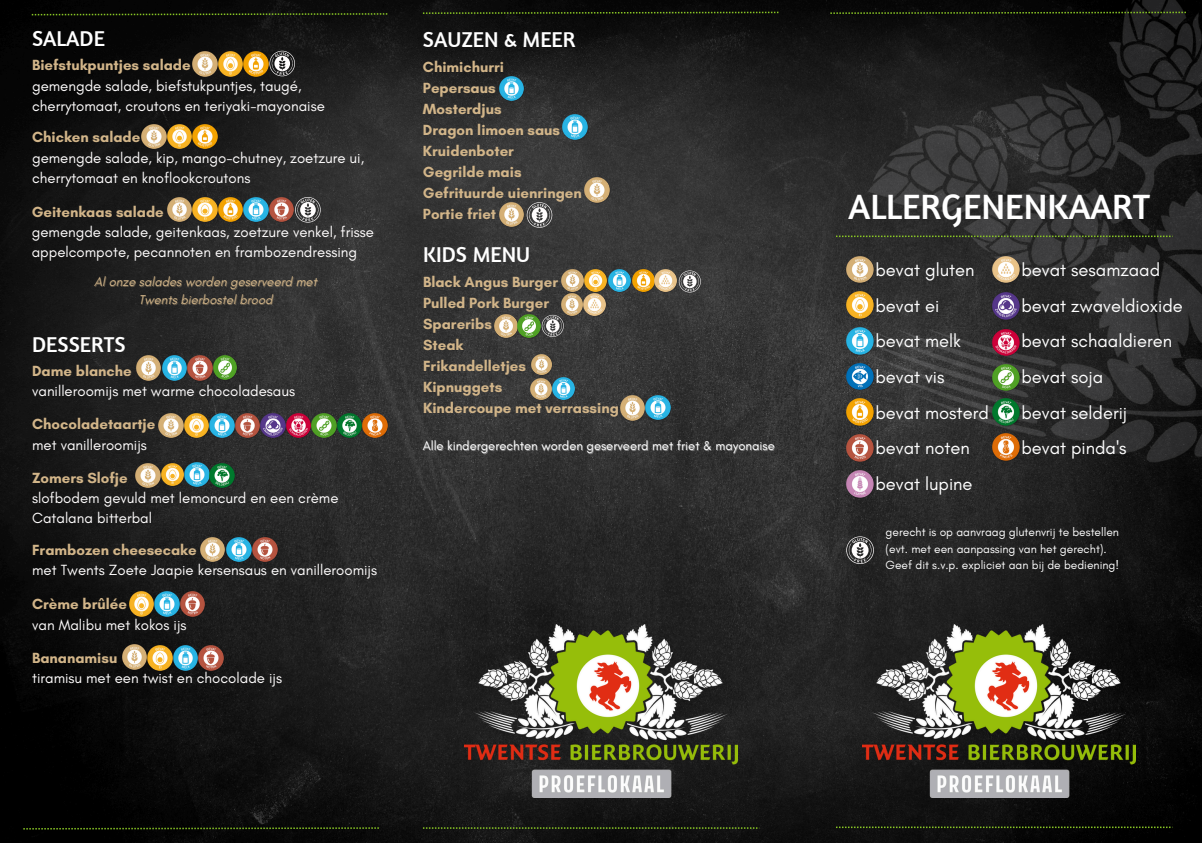
<style>
.page{position:relative;width:1202px;height:843px;background:#fff}
.page>*{position:absolute;margin:0;border:0;box-sizing:border-box;transform-origin:0 0}
.t1{font:36px "Amaranth";color:#fff}
.t2{font:22px "Amaranth";color:#fff}
.t3{font:18.4px "Glacial Indifference";color:#fff}
.t4{font:15px/20.2px "Glacial Indifference";color:#fffdfd}
.t5{font:700 15px/21px "Glacial Indifference";color:#d2b589}
.t6{font:13px "Glacial Indifference";color:#fff}
.t7{font:italic 13px "Glacial Indifference";color:#d2b589}
.t8{font:12px "Glacial Indifference";color:#fff}
.s1{font-weight:700;color:#d2b589}
</style>
<div class="page">
<img style="left:0;top:0;width:1202px;height:842px">
<img style="left:822px;top:0;width:380px;height:483px">
<img style="left:862px;top:624px;width:273px;height:173px">
<img style="left:464px;top:624px;width:273px;height:173px">
<svg style="left:32px;top:13px;width:355px;height:2px"></svg>
<svg style="left:423px;top:12px;width:355px;height:2px"></svg>
<svg style="left:830px;top:12px;width:356px;height:2px"></svg>
<svg style="left:23px;top:827px;width:356px;height:2px"></svg>
<svg style="left:836px;top:826px;width:336px;height:1px"></svg>
<svg style="left:423px;top:827px;width:336px;height:1px"></svg>
<svg style="left:836px;top:235px;width:336px;height:2px"></svg>
<img style="left:846px;top:256px;width:28px;height:28px">
<img style="left:846px;top:291px;width:28px;height:28px">
<img style="left:846px;top:327px;width:28px;height:28px">
<img style="left:846px;top:363px;width:28px;height:28px">
<img style="left:846px;top:398px;width:28px;height:28px">
<img style="left:846px;top:434px;width:28px;height:28px">
<img style="left:992px;top:256px;width:28px;height:28px">
<img style="left:992px;top:292px;width:28px;height:28px">
<img style="left:992px;top:329px;width:28px;height:28px">
<img style="left:992px;top:364px;width:28px;height:28px">
<img style="left:992px;top:398px;width:28px;height:28px">
<img style="left:992px;top:434px;width:28px;height:27px">
<img style="left:846px;top:470px;width:28px;height:28px">
<img style="left:499px;top:76px;width:26px;height:26px">
<img style="left:563px;top:114px;width:25px;height:26px">
<img style="left:499px;top:202px;width:26px;height:26px">
<img style="left:561px;top:269px;width:117px;height:23px">
<img style="left:561px;top:294px;width:45px;height:22px">
<img style="left:531px;top:355px;width:21px;height:21px">
<img style="left:531px;top:377px;width:45px;height:23px">
<img style="left:495px;top:315px;width:46px;height:23px">
<img style="left:620px;top:395px;width:51px;height:26px">
<img style="left:193px;top:52px;width:76px;height:25px">
<img style="left:167px;top:197px;width:128px;height:25px">
<img style="left:142px;top:124px;width:76px;height:26px">
<img style="left:136px;top:356px;width:102px;height:25px">
<img style="left:136px;top:462px;width:99px;height:26px">
<img style="left:129px;top:591px;width:77px;height:26px">
<img style="left:200px;top:537px;width:78px;height:25px">
<img style="left:159px;top:413px;width:229px;height:25px">
<img style="left:122px;top:644px;width:102px;height:27px">
<img style="left:585px;top:177px;width:25px;height:26px">
<svg style="left:846px;top:536px;width:28px;height:27px"></svg>
<svg style="left:269px;top:51px;width:26px;height:25px"></svg>
<svg style="left:295px;top:197px;width:26px;height:25px"></svg>
<svg style="left:542px;top:315px;width:21px;height:21px"></svg>
<svg style="left:679px;top:270px;width:22px;height:22px"></svg>
<svg style="left:527px;top:202px;width:25px;height:26px"></svg>
<h3 class="t2" style="left:32px;top:25px;width:74px">SALADE</h3>
<h5 class="t4" style="left:32px;top:55px;width:294px"><span class="s1">Biefstukpuntjes salade<br></span>gemengde salade, biefstukpuntjes, taugé, cherrytomaat, croutons en teriyaki-mayonaise</h5>
<p class="t4" style="left:32px;top:127px;width:334px"><span class="s1">Chicken salade<br></span>gemengde salade, kip, mango-chutney, zoetzure ui, cherrytomaat en knoflookcroutons</p>
<p class="t4" style="left:32px;top:201px;width:344px"><span class="s1">Geitenkaas salade<br></span>gemengde salade, geitenkaas, zoetzure venkel, frisse appelcompote, pecannoten en frambozendressing</p>
<h3 class="t7" style="left:94px;top:274px;width:224px">Al onze salades worden geserveerd met</h3>
<p class="t7" style="left:139px;top:292px;width:135px">Twents bierbostel brood</p>
<h3 class="t2" style="left:32px;top:330px;width:95px">DESSERTS</h3>
<p class="t4" style="left:32px;top:360px;width:265px"><span class="s1">Dame blanche<br></span>vanilleroomijs met warme chocoladesaus</p>
<p class="t4" style="left:32px;top:414px;width:125px"><span class="s1">Chocoladetaartje </span>met vanilleroomijs</p>
<h5 class="t4" style="left:32px;top:467px;width:308px"><span class="s1">Zomers Slofje<br></span>slofbodem gevuld met lemoncurd en een crème<br>Catalana bitterbal</h5>
<p class="t4" style="left:32px;top:539px;width:347px"><span class="s1">Frambozen cheesecake<br></span>met Twents Zoete Jaapie kersensaus en vanilleroomijs</p>
<p class="t4" style="left:32px;top:594px;width:156px"><span class="s1">Crème brûlée<br></span>van Malibu met kokos ijs</p>
<p class="t4" style="left:32px;top:647px;width:251px"><span class="s1">Bananamisu<br></span>tiramisu met een twist en chocolade ijs</p>
<h3 class="t2" style="left:423px;top:25px;width:154px">SAUZEN &amp; MEER</h3>
<p class="t5" style="left:423px;top:56px;width:160px">Chimichurri<br>Pepersaus<br>Mosterdjus<br>Dragon limoen saus<br>Kruidenboter<br>Gegrilde mais<br>Gefrituurde uienringen<br>Portie friet</p>
<p class="t2" style="left:423px;top:240px;width:109px">KIDS MENU</p>
<p class="t5" style="left:423px;top:271px;width:197px">Black Angus Burger<br>Pulled Pork Burger<br>Spareribs<br>Steak<br>Frikandelletjes<br>Kipnuggets<br>Kindercoupe met verrassing</p>
<p class="t6" style="left:423px;top:437px;width:353px">Alle kindergerechten worden geserveerd met friet &amp; mayonaise</p>
<p class="t1" style="left:849px;top:183px;width:304px">ALLERGENENKAART</p>
<p class="t3" style="left:875px;top:258px;width:101px">bevat gluten</p>
<p class="t3" style="left:875px;top:294px;width:65px">bevat ei</p>
<h5 class="t3" style="left:875px;top:330px;width:87px">bevat melk</h5>
<p class="t3" style="left:875px;top:365px;width:71px">bevat vis</p>
<h2 class="t3" style="left:875px;top:401px;width:115px">bevat mosterd</h2>
<p class="t3" style="left:875px;top:437px;width:96px">bevat noten</p>
<p class="t3" style="left:875px;top:472px;width:99px">bevat lupine</p>
<p class="t3" style="left:1021px;top:258px;width:140px">bevat sesamzaad</p>
<p class="t3" style="left:1021px;top:294px;width:163px">bevat zwaveldioxide</p>
<p class="t3" style="left:1021px;top:330px;width:152px">bevat schaaldieren</p>
<p class="t3" style="left:1021px;top:365px;width:83px">bevat soja</p>
<p class="t3" style="left:1021px;top:401px;width:107px">bevat selderij</p>
<p class="t3" style="left:1021px;top:437px;width:107px">bevat pinda's</p>
<h3 class="t8" style="left:886px;top:525px;width:235px">gerecht is op aanvraag glutenvrij te bestellen</h3>
<h3 class="t8" style="left:886px;top:541px;width:223px">(evt. met een aanpassing van het gerecht).</h3>
<p class="t8" style="left:886px;top:558px;width:235px">Geef dit s.v.p. expliciet aan bij de bediening!</p>
</div>
